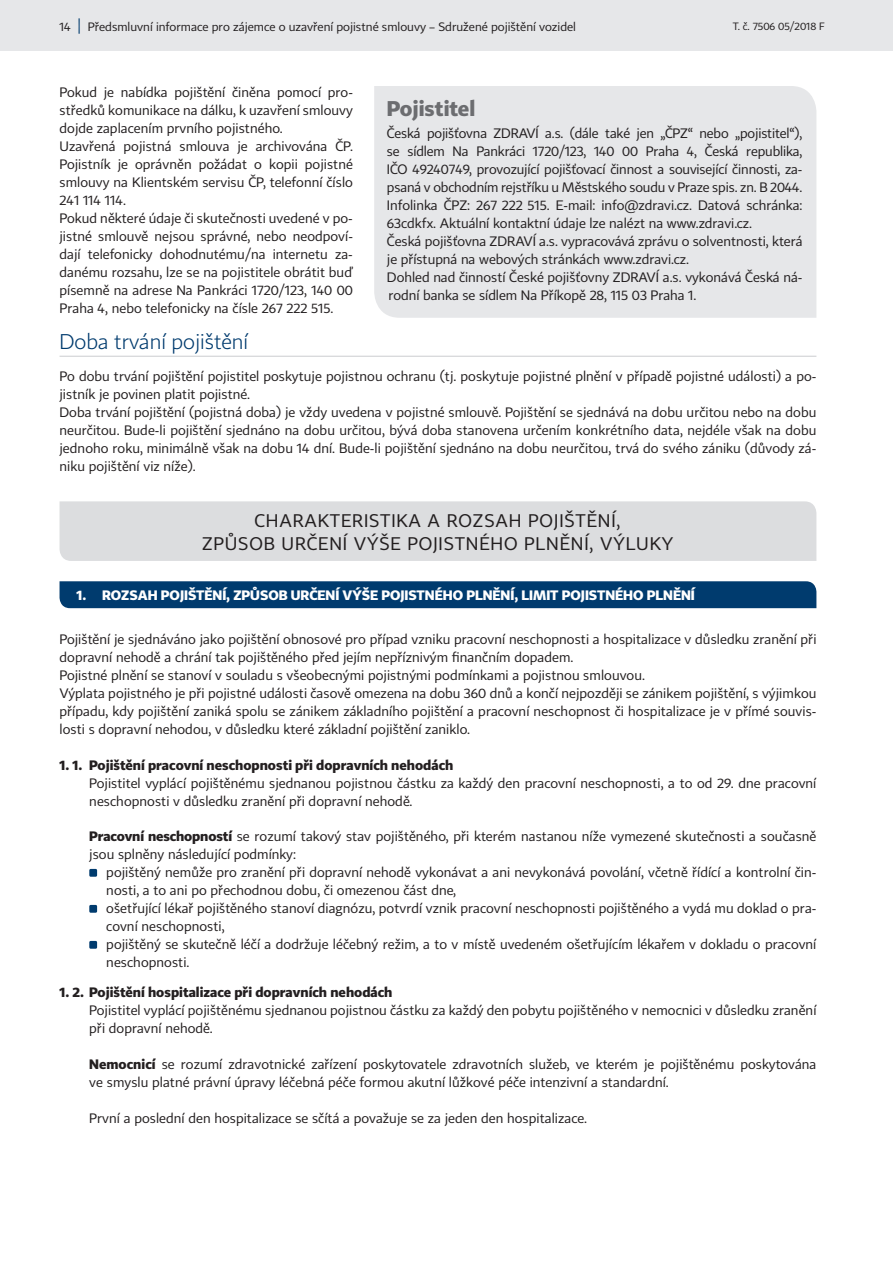
<style>
.page{position:relative;width:893px;height:1263px;background:#fff}
.page>*{position:absolute;margin:0;border:0;box-sizing:border-box;transform-origin:0 0}
.t1{font:21px "CP Light";color:#003b6e}
.t2{font:700 21px "CP";color:#6c6d70}
.t3{font:18px "CP";letter-spacing:.05em;color:#231f20}
.t4{font:13.5px/18px "CP";letter-spacing:.005em;color:#231f20}
.t5{font:700 13.5px "CP";color:#231f20}
.t6{font:700 13.5px "CP";color:#fff}
.t7{font:12px "CP";color:#231f20}
.t8{font:10.5px "CP";color:#231f20}
.s1{font-size:15px;color:#003b6e}
.s2{font-weight:700}
</style>
<div class="page">
<hr style="left:60px;top:356px;width:756px;height:1px;background:#d1d2d4">
<div style="left:60px;top:501px;width:756px;height:60px;background:#dcdddf"></div>
<div style="left:60px;top:581px;width:756px;height:27px;background:#003b6e"></div>
<div style="left:89px;top:869px;width:8px;height:8px;background:#003b6e;border-radius:2px"></div>
<div style="left:89px;top:905px;width:8px;height:8px;background:#003b6e;border-radius:2px"></div>
<div style="left:89px;top:941px;width:8px;height:8px;background:#003b6e;border-radius:2px"></div>
<div style="left:374px;top:86px;width:442px;height:232px;background:#e6e7e9"></div>
<div style="left:0;top:0;width:893px;height:51px;background:#e6e7e9"></div>
<p class="t7" style="left:60px;top:20px;width:518px">14 <span class="s1">|</span> Předsmluvní informace pro zájemce o uzavření pojistné smlouvy – Sdružené pojištění vozidel</p>
<p class="t8" style="left:733px;top:20px;width:93px">T. č. 7506 05/2018 F</p>
<p class="t4" style="left:60px;top:83px;width:295px">Pokud je nabídka pojištění činěna pomocí pro&shy;středků komunikace na dálku, k uzavření smlouvy dojde zaplacením prvního pojistného.<br>Uzavřená pojistná smlouva je archivována ČP.<br>Pojistník je oprávněn požádat o kopii pojistné smlouvy na Klientském servisu ČP, telefonní číslo 241 114 114.<br>Pokud některé údaje či skutečnosti uvedené v po&shy;jistné smlouvě nejsou správné, nebo neodpoví&shy;dají telefonicky dohodnutému/na internetu za&shy;danému rozsahu, lze se na pojistitele obrátit buď písemně na adrese Na Pankráci 1720/123, 140 00<br>Praha 4, nebo telefonicky na čísle 267 222 515.</p>
<h1 class="t1" style="left:60px;top:329px;width:190px">Doba trvání pojištění</h1>
<p class="t4" style="left:60px;top:367px;width:758px">Po dobu trvání pojištění pojistitel poskytuje pojistnou ochranu (tj. poskytuje pojistné plnění v případě pojistné události) a po&shy;jistník je povinen platit pojistné.<br>Doba trvání pojištění (pojistná doba) je vždy uvedena v pojistné smlouvě. Pojištění se sjednává na dobu určitou nebo na dobu neurčitou. Bude-li pojištění sjednáno na dobu určitou, bývá doba stanovena určením konkrétního data, nejdéle však na dobu jednoho roku, minimálně však na dobu 14 dní. Bude-li pojištění sjednáno na dobu neurčitou, trvá do svého zániku (důvody zá&shy;niku pojištění viz níže).</p>
<h1 class="t2" style="left:387px;top:95px;width:90px">Pojistitel</h1>
<p class="t4" style="left:387px;top:124px;width:417px">Česká pojišťovna ZDRAVÍ a.s. (dále také jen „ČPZ“ nebo „pojistitel“), se sídlem Na Pankráci 1720/123, 140 00 Praha 4, Česká republika, IČO 49240749, provozující pojišťovací činnost a související činnosti, za&shy;psaná v obchodním rejstříku u Městského soudu v Praze spis. zn. B 2044.<br>Infolinka ČPZ: 267 222 515. E-mail: info@zdravi.cz. Datová schránka:<br>63cdkfx. Aktuální kontaktní údaje lze nalézt na www.zdravi.cz.<br>Česká pojišťovna ZDRAVÍ a.s. vypracovává zprávu o solventnosti, která je přístupná na webových stránkách www.zdravi.cz.<br>Dohled nad činností České pojišťovny ZDRAVÍ a.s. vykonává Česká ná&shy;rodní banka se sídlem Na Příkopě 28, 115 03 Praha 1.</p>
<h2 class="t3" style="left:255px;top:510px;width:24px">Charakteristika</h2>
<h2 class="t3" style="left:427px;top:510px;width:33px">a rozsah</h2>
<h2 class="t3" style="left:528px;top:510px;width:10px">poji</h2>
<h2 class="t3" style="left:565px;top:510px;width:57px">štění,</h2>
<h2 class="t3" style="left:202px;top:532px;width:50px">způsob</h2>
<h2 class="t3" style="left:282px;top:532px;width:12px">určení</h2>
<h2 class="t3" style="left:354px;top:532px;width:65px">výše pojistn</h2>
<h2 class="t3" style="left:479px;top:532px;width:195px">ého plnění, výluky</h2>
<p class="t6" style="left:77px;top:587px;width:620px">1. ROZSAH POJIŠTĚNÍ, ZPŮSOB URČENÍ VÝŠE POJISTNÉHO PLNĚNÍ, LIMIT POJISTNÉHO PLNĚNÍ</p>
<p class="t4" style="left:60px;top:630px;width:758px">Pojištění je sjednáváno jako pojištění obnosové pro případ vzniku pracovní neschopnosti a hospitalizace v důsledku zranění při dopravní nehodě a chrání tak pojištěného před jejím nepříznivým finančním dopadem.<br>Pojistné plnění se stanoví v souladu s všeobecnými pojistnými podmínkami a pojistnou smlouvou.<br>Výplata pojistného je při pojistné události časově omezena na dobu 360 dnů a končí nejpozději se zánikem pojištění, s výjimkou případu, kdy pojištění zaniká spolu se zánikem základního pojištění a pracovní neschopnost či hospitalizace je v přímé souvis&shy;losti s dopravní nehodou, v důsledku které základní pojištění zaniklo.</p>
<p class="t5" style="left:60px;top:757px;width:395px">1. 1. Pojištění pracovní neschopnosti při dopravních nehodách</p>
<p class="t4" style="left:89px;top:774px;width:729px">Pojistitel vyplácí pojištěnému sjednanou pojistnou částku za každý den pracovní neschopnosti, a to od 29. dne pracovní neschopnosti v důsledku zranění při dopravní nehodě.</p>
<p class="t4" style="left:89px;top:827px;width:729px"><span class="s2">Pracovní neschopností</span> se rozumí takový stav pojištěného, při kterém nastanou níže vymezené skutečnosti a současně jsou splněny následující podmínky:</p>
<p class="t4" style="left:106px;top:863px;width:712px">pojištěný nemůže pro zranění při dopravní nehodě vykonávat a ani nevykonává povolání, včetně řídící a kontrolní čin&shy;nosti, a to ani po přechodnou dobu, či omezenou část dne,<br>ošetřující lékař pojištěného stanoví diagnózu, potvrdí vznik pracovní neschopnosti pojištěného a vydá mu doklad o pra&shy;covní neschopnosti,<br>pojištěný se skutečně léčí a dodržuje léčebný režim, a to v místě uvedeném ošetřujícím lékařem v dokladu o pracovní neschopnosti.</p>
<p class="t5" style="left:60px;top:984px;width:334px">1. 2. Pojištění hospitalizace při dopravních nehodách</p>
<p class="t4" style="left:89px;top:1001px;width:729px">Pojistitel vyplácí pojištěnému sjednanou pojistnou částku za každý den pobytu pojištěného v nemocnici v důsledku zranění při dopravní nehodě.</p>
<p class="t4" style="left:89px;top:1055px;width:729px"><span class="s2">Nemocnicí</span> se rozumí zdravotnické zařízení poskytovatele zdravotních služeb, ve kterém je pojištěnému poskytována ve smyslu platné právní úpravy léčebná péče formou akutní lůžkové péče intenzivní a standardní.</p>
<p class="t4" style="left:89px;top:1109px;width:499px">První a poslední den hospitalizace se sčítá a považuje se za jeden den hospitalizace.</p>
</div>
